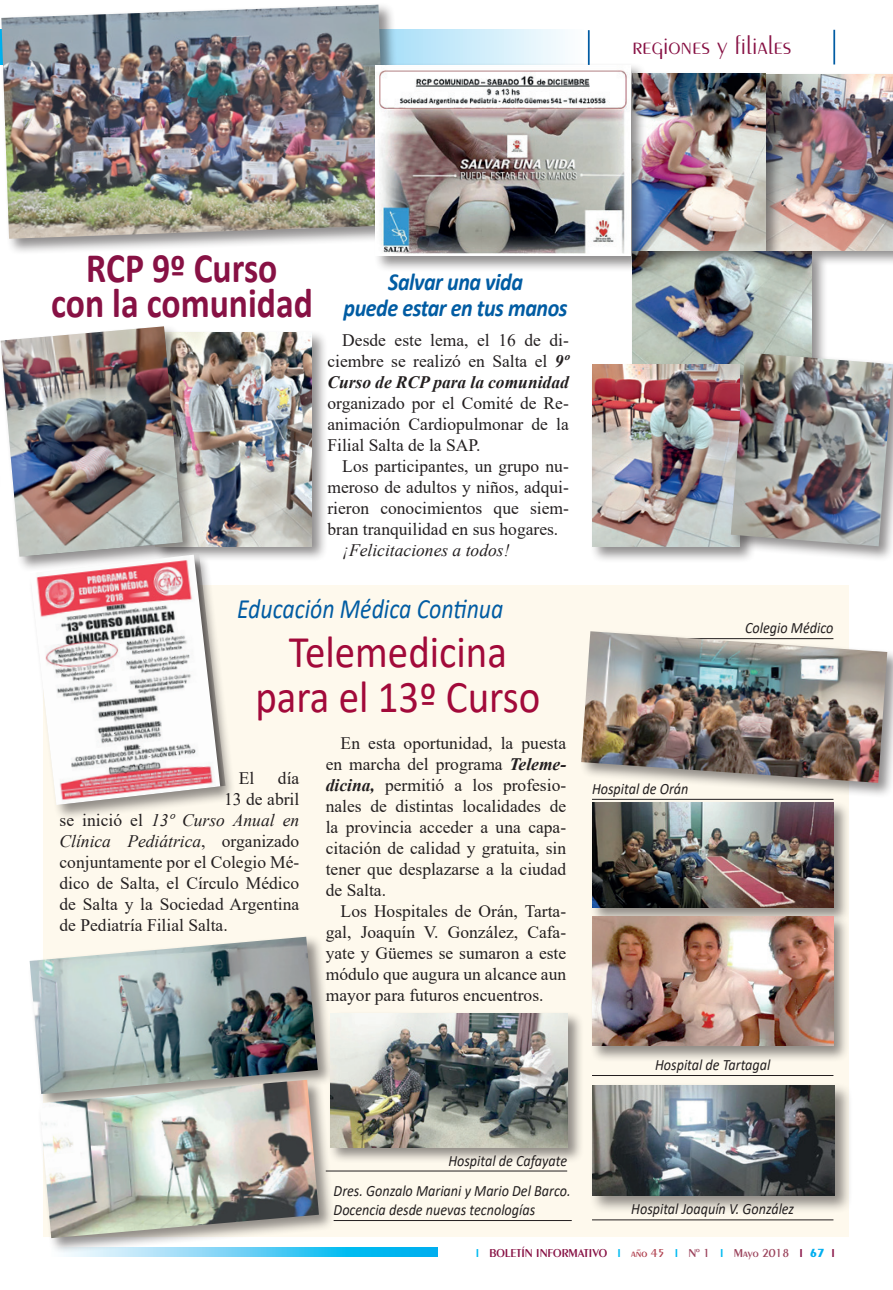
<style>
.page{position:relative;width:893px;height:1290px;background:#fff}
.page>*{position:absolute;margin:0;border:0;box-sizing:border-box;transform-origin:0 0}
.t1{font:45.5px/45.5px "Calibri";color:#a20a3a;text-align:center;scale:.9 1}
.t2{font:700 42px/35px "Calibri";color:#871144;text-align:center;scale:.85 1}
.t3{font:italic 28px "Calibri";color:#015ca3;scale:.85 1}
.t4{font:300 26.25px "Peignot LT Std";color:#871144}
.t5{font:italic 700 24.5px/25.9px "Calibri";letter-spacing:-.02em;color:#015ca3;text-align:center;scale:.9 1}
.t6{font:17.5px/21px "Times New Roman";color:#231f20;text-align:justify}
.t7{font:italic 17.5px "Times New Roman";color:#231f20}
.t8{font:italic 15.75px/19.2px "Calibri";color:#231f20;scale:.9 1}
.t9{font:600 12.25px "Peignot LT Std";color:#871144}
.s1{font-weight:700;font-style:italic}
.s2{font-style:normal}
.s3{color:#00baf1}
.s4{color:#b24553}
.s5{color:#9b435c}
.s6{font-weight:700;color:#00aeef}
</style>
<div class="page">
<svg style="left:64px;top:1248px;width:373px;height:8px"></svg>
<svg style="left:403px;top:30px;width:162px;height:32px;background:#d1eefb"></svg>
<hr style="left:588px;top:30px;width:2px;height:35px;background:#015ca3">
<hr style="left:833px;top:30px;width:2px;height:34px;background:#015ca3">
<div style="left:43px;top:585px;width:805px;height:652px;background:#fef9ed"></div>
<div style="left:630px;top:248px;width:198px;height:143px;background:#231f20;opacity:.5"></div>
<img style="left:632px;top:266px;width:179px;height:96px">
<div style="left:764px;top:72px;width:129px;height:194px;background:#231f20;opacity:.5"></div>
<img style="left:782px;top:73px;width:111px;height:177px">
<div style="left:589px;top:362px;width:167px;height:201px;background:#231f20;opacity:.5"></div>
<img style="left:592px;top:365px;width:137px;height:182px">
<div style="left:631px;top:71px;width:151px;height:196px;background:#231f20;opacity:.5"></div>
<div style="left:152px;top:330px;width:176px;height:232px;background:#231f20;opacity:.5"></div>
<img style="left:199px;top:332px;width:112px;height:214px">
<div style="left:729px;top:350px;width:164px;height:213px;background:#231f20;opacity:.5"></div>
<img style="left:731px;top:352px;width:162px;height:194px">
<div style="left:0;top:324px;width:199px;height:249px;background:#231f20;opacity:.5"></div>
<img style="left:1px;top:326px;width:182px;height:231px">
<div style="left:0;top:3px;width:403px;height:252px;background:#231f20;opacity:.5"></div>
<img style="left:1px;top:5px;width:385px;height:234px">
<div style="left:28px;top:935px;width:306px;height:175px;background:#231f20;opacity:.5"></div>
<img style="left:30px;top:937px;width:288px;height:157px">
<div style="left:37px;top:1078px;width:298px;height:176px;background:#231f20;opacity:.5"></div>
<img style="left:39px;top:1080px;width:280px;height:158px">
<hr style="left:334px;top:1220px;width:238px;height:1px;background:#231f20">
<div style="left:28px;top:553px;width:209px;height:268px;background:#231f20;opacity:.5"></div>
<div style="left:30px;top:554px;width:196px;height:251px;background:#231f20;opacity:.5"></div>
<img style="left:30px;top:555px;width:190px;height:250px">
<div style="left:589px;top:800px;width:261px;height:124px;background:#231f20;opacity:.5"></div>
<img style="left:592px;top:803px;width:241px;height:105px">
<div style="left:589px;top:914px;width:261px;height:148px;background:#231f20;opacity:.5"></div>
<img style="left:592px;top:916px;width:241px;height:130px">
<div style="left:328px;top:1010px;width:256px;height:154px;background:#231f20;opacity:.5"></div>
<img style="left:330px;top:1013px;width:237px;height:134px">
<div style="left:589px;top:1082px;width:264px;height:132px;background:#231f20;opacity:.5"></div>
<img style="left:592px;top:1085px;width:243px;height:111px">
<hr style="left:592px;top:799px;width:241px;height:1px;background:#231f20">
<hr style="left:326px;top:1170px;width:241px;height:1px;background:#231f20">
<hr style="left:592px;top:1219px;width:241px;height:1px;background:#231f20">
<hr style="left:592px;top:1075px;width:241px;height:1px;background:#231f20">
<div style="left:373px;top:62px;width:274px;height:210px;background:#231f20;opacity:.5"></div>
<img style="left:376px;top:65px;width:254px;height:190px">
<div style="left:579px;top:629px;width:314px;height:170px;background:#231f20;opacity:.5"></div>
<img style="left:581px;top:631px;width:306px;height:152px">
<h3 class="t4" style="left:632px;top:30px;width:160px">regiones y filiales</h3>
<h2 class="t2" style="left:51px;top:250px;width:309px">RCP 9º Curso<br>con la comunidad</h2>
<h3 class="t5" style="left:343px;top:268px;width:251px">Salvar una vida<br>puede estar en tus manos</h3>
<p class="t6" style="left:327px;top:329px;width:243px;text-indent:15px">Desde este lema, el 16 de di&shy;ciembre se realizó en Salta el <span class="s1">9º Curso de RCP para la comunidad</span></p>
<p class="t6" style="left:327px;top:392px;width:243px">organizado por el Comité de Re&shy;animación Cardiopulmonar de la Filial Salta de la SAP.</p>
<p class="t6" style="left:327px;top:455px;width:243px;text-indent:15px">Los participantes, un grupo nu&shy;meroso de adultos y niños, adqui&shy;rieron conocimientos que siem&shy;bran tranquilidad en sus hogares.</p>
<p class="t7" style="left:342px;top:538px;width:169px">¡Felicitaciones a todos!</p>
<h3 class="t3" style="left:237px;top:590px;width:315px">Educación Médica Continua</h3>
<h1 class="t1" style="left:255px;top:628px;width:318px">Telemedicina para el 13º Curso</h1>
<p class="t6" style="left:239px;top:767px;width:17px">El</p>
<p class="t6" style="left:278px;top:767px;width:23px">día</p>
<p class="t6" style="left:224px;top:788px;width:77px">13 de abril</p>
<p class="t7" style="left:60px;top:808px;width:241px"><span class="s2">se inició el</span> 13º Curso Anual en</p>
<p class="t7" style="left:60px;top:829px;width:241px">Clínica Pediátrica<span class="s2">, organizado</span></p>
<p class="t6" style="left:60px;top:851px;width:241px">conjuntamente por el Colegio Mé-</p>
<p class="t6" style="left:60px;top:872px;width:241px">dico de Salta, el Círculo Médico</p>
<p class="t6" style="left:60px;top:893px;width:241px">de Salta y la Sociedad Argentina</p>
<p class="t6" style="left:60px;top:914px;width:170px">de Pediatría Filial Salta.</p>
<p class="t6" style="left:326px;top:732px;width:242px;text-indent:15px">En esta oportunidad, la puesta en marcha del programa <span class="s1">Teleme&shy;dicina,</span> permitió a los profesio&shy;nales de distintas localidades de la provincia acceder a una capa&shy;citación de calidad y gratuita, sin tener que desplazarse a la ciudad de Salta.</p>
<p class="t6" style="left:326px;top:900px;width:242px;text-indent:15px">Los Hospitales de Orán, Tarta&shy;gal, Joaquín V. González, Cafa&shy;yate y Güemes se sumaron a este módulo que augura un alcance aun mayor para futuros encuentros.</p>
<p class="t8" style="left:745px;top:618px;width:99px">Colegio Médico</p>
<p class="t8" style="left:592px;top:778px;width:109px">Hospital de Orán</p>
<p class="t8" style="left:655px;top:1054px;width:130px">Hospital de Tartagal</p>
<p class="t8" style="left:448px;top:1150px;width:134px">Hospital de Cafayate</p>
<p class="t8" style="left:334px;top:1180px;width:265px">Dres. Gonzalo Mariani y Mario Del Barco.<br>Docencia desde nuevas tecnologías</p>
<p class="t8" style="left:631px;top:1199px;width:182px">Hospital Joaquín V. González</p>
<p class="t9" style="left:476px;top:1245px;width:361px"><span class="s3">I</span> BOLETÍN INFORMATIVO <span class="s3">I</span> <span class="s4">año 45</span> <span class="s3">I</span> <span class="s5">Nº 1</span> <span class="s3">I</span> <span class="s5">Mayo 2018</span> I <span class="s6">67</span> I</p>
</div>
